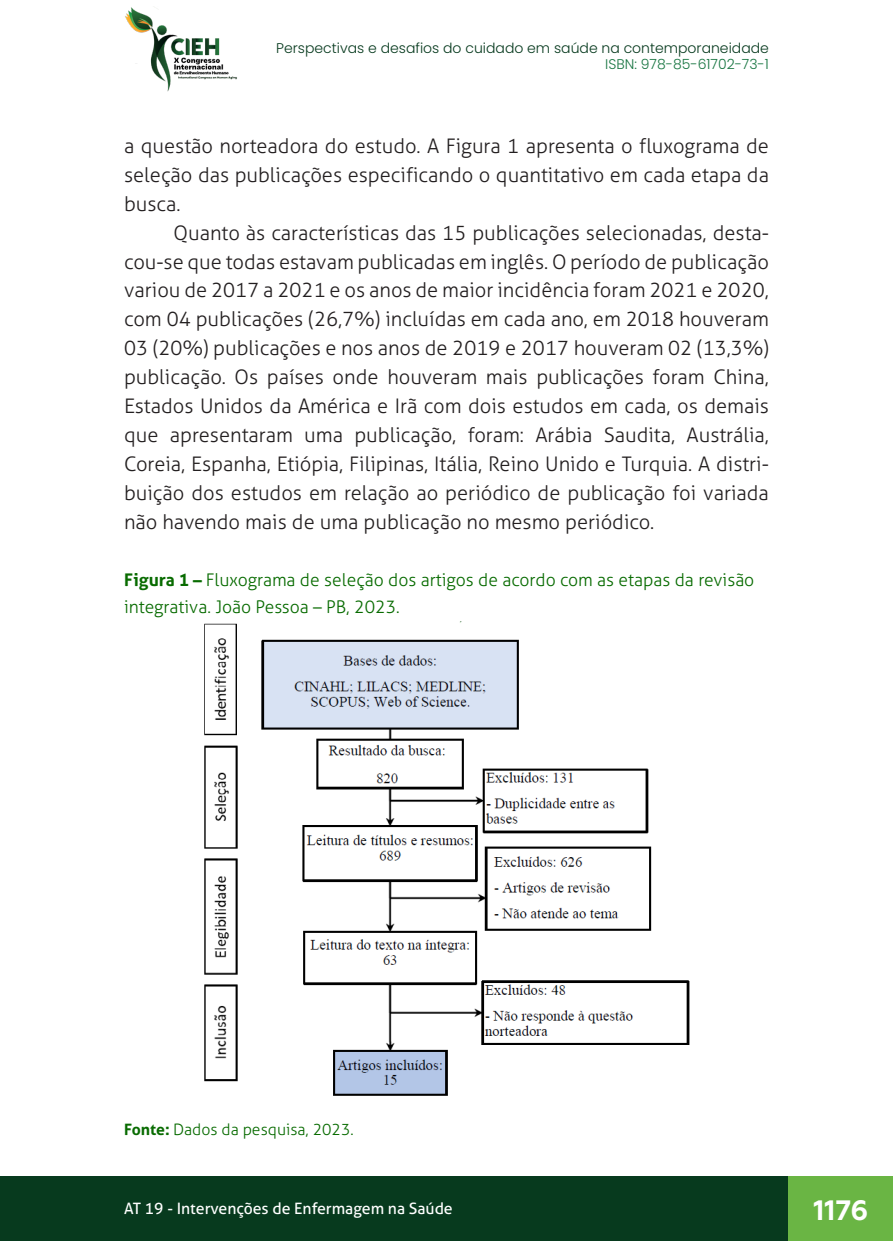
<style>
.page{position:relative;width:893px;height:1241px;background:#fff}
.page>*{position:absolute;margin:0;border:0;box-sizing:border-box;transform-origin:0 0}
.t1{font:700 28px "Geometria";color:#fff}
._8_CORPO{font:300 20.12px/28.9px "Aller";color:#231f20;text-align:justify}
._13_LEGENDAS{font:300 17.5px/26.2px "Aller";color:#086b00}
.t2{font:15.75px "Aller";color:#fff}
._14_FONTES{font:300 15.75px "Aller";color:#086b00}
.t3{font:300 14px "Poppins";color:#073a1e}
.t4{font:300 14px "Poppins";color:#177541}
.s1{font-weight:700}
</style>
<div class="page">
<div style="left:0;top:1176px;width:893px;height:64px;background:#073a1e"></div>
<div style="left:789px;top:1176px;width:104px;height:64px;background:#6ab544"></div>
<img style="left:125px;top:6px;width:112px;height:86px">
<img style="left:204px;top:621px;width:486px;height:475px">
<p class="t3" style="left:276px;top:39px;width:494px">Perspectivas e desafios do cuidado em saúde na contemporaneidade</p>
<p class="t4" style="left:605px;top:56px;width:165px">ISBN: 978-85-61702-73-1</p>
<p class="_8_CORPO" style="left:124px;top:131px;width:646px">a questão norteadora do estudo. A Figura 1 apresenta o fluxograma de seleção das publicações especificando o quantitativo em cada etapa da busca.</p>
<p class="_8_CORPO" style="left:124px;top:218px;width:646px;text-indent:50px">Quanto às características das 15 publicações selecionadas, desta&shy;cou-se que todas estavam publicadas em inglês. O período de publicação variou de 2017 a 2021 e os anos de maior incidência foram 2021 e 2020, com 04 publicações (26,7%) incluídas em cada ano, em 2018 houveram 03 (20%) publicações e nos anos de 2019 e 2017 houveram 02 (13,3%) publicação. Os países onde houveram mais publicações foram China, Estados Unidos da América e Irã com dois estudos em cada, os demais que apresentaram uma publicação, foram: Arábia Saudita, Austrália, Coreia, Espanha, Etiópia, Filipinas, Itália, Reino Unido e Turquia. A distri&shy;buição dos estudos em relação ao periódico de publicação foi variada não havendo mais de uma publicação no mesmo periódico.</p>
<p class="_13_LEGENDAS" style="left:124px;top:567px;width:632px"><span class="s1">Figura 1 –</span> Fluxograma de seleção dos artigos de acordo com as etapas da revisão integrativa. João Pessoa – PB, 2023.</p>
<p class="_14_FONTES" style="left:124px;top:1119px;width:231px"><span class="s1">Fonte:</span> Dados da pesquisa, 2023.</p>
<p class="t2" style="left:124px;top:1198px;width:330px">AT 19 - Intervenções de Enfermagem na Saúde</p>
<h1 class="t1" style="left:813px;top:1192px;width:56px">1176</h1>
</div>
